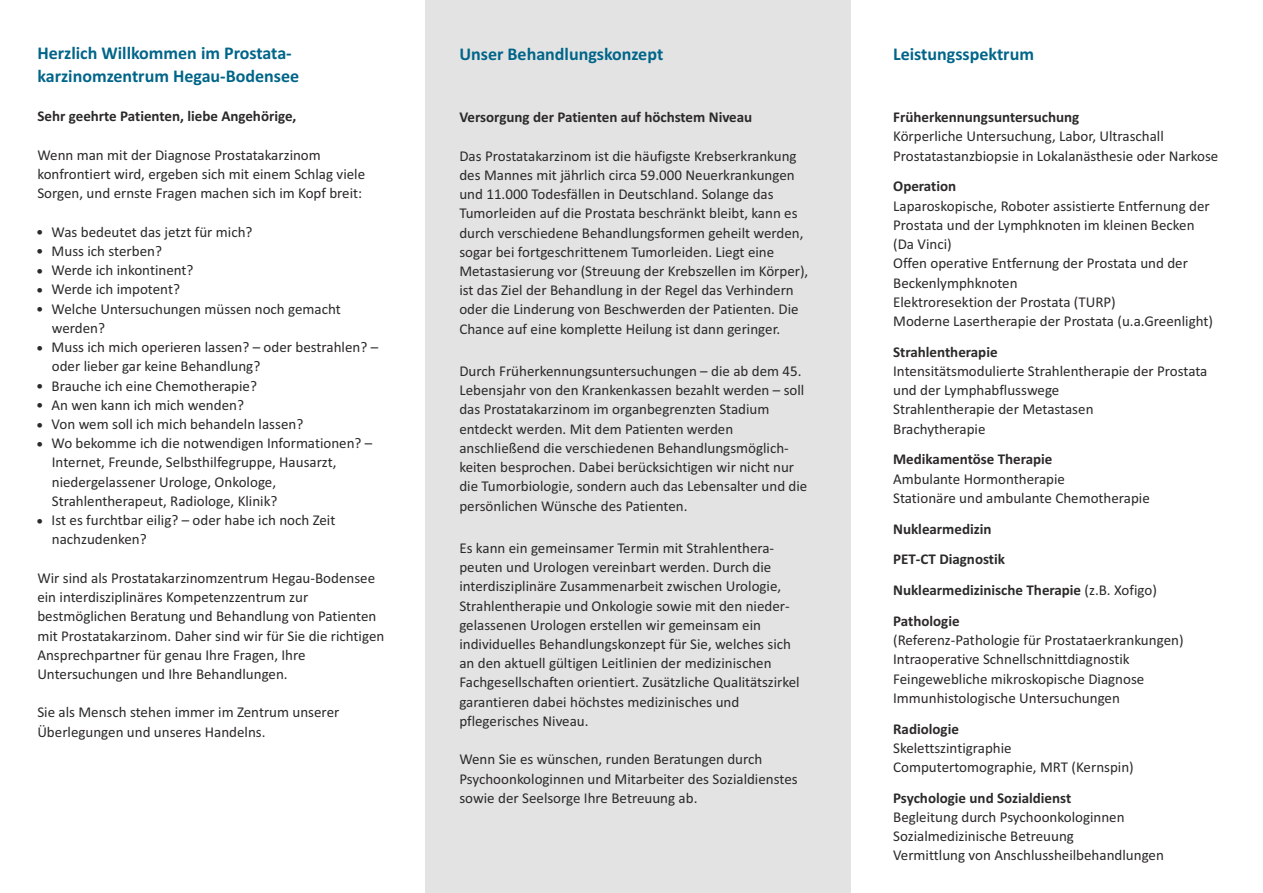
<style>
.page{position:relative;width:1263px;height:893px;background:#fff}
.page>*{position:absolute;margin:0;border:0;box-sizing:border-box;transform-origin:0 0}
.t1{font:700 18px/23.1px "Calibri";color:#006589}
.t2{font:15px/19.2px "Calibri";color:#2b2a29}
.t3{font:700 15px/30.8px "Calibri";color:#2b2a29}
.s1{font-weight:400}
</style>
<div class="page">
<div style="left:425px;top:0;width:425px;height:893px;background:#e3e3e3"></div>
<p class="t1" style="left:37px;top:43px;width:263px">Herzlich Willkommen im Prostata&shy;karzinomzentrum Hegau-Bodensee</p>
<p class="t3" style="left:37px;top:102px;width:261px">Sehr geehrte Patienten, liebe Angehörige,</p>
<p class="t2" style="left:37px;top:146px;width:329px">Wenn man mit der Diagnose Prostatakarzinom konfrontiert wird, ergeben sich mit einem Schlag viele<br>Sorgen, und ernste Fragen machen sich im Kopf breit:</p>
<p class="t2" style="left:52px;top:223px;width:328px">Was bedeutet das jetzt für mich?<br>Muss ich sterben?<br>Werde ich inkontinent?<br>Werde ich impotent?<br>Welche Untersuchungen müssen noch gemacht werden?<br>Muss ich mich operieren lassen? – oder bestrahlen? – oder lieber gar keine Behandlung?<br>Brauche ich eine Chemotherapie?<br>An wen kann ich mich wenden?<br>Von wem soll ich mich behandeln lassen?<br>Wo bekomme ich die notwendigen Informationen? – Internet, Freunde, Selbsthilfegruppe, Hausarzt, niedergelassener Urologe, Onkologe, Strahlentherapeut, Radiologe, Klinik?<br>Ist es furchtbar eilig? – oder habe ich noch Zeit nachzudenken?</p>
<p class="t2" style="left:37px;top:569px;width:348px">Wir sind als Prostatakarzinomzentrum Hegau-Bodensee ein interdisziplinäres Kompetenzzentrum zur bestmöglichen Beratung und Behandlung von Patienten mit Prostatakarzinom. Daher sind wir für Sie die richtigen Ansprechpartner für genau Ihre Fragen, Ihre Untersuchungen und Ihre Behandlungen.</p>
<p class="t2" style="left:37px;top:704px;width:303px">Sie als Mensch stehen immer im Zentrum unserer<br>Überlegungen und unseres Handelns.</p>
<p class="t1" style="left:459px;top:44px;width:205px">Unser Behandlungskonzept</p>
<p class="t3" style="left:459px;top:103px;width:294px">Versorgung der Patienten auf höchstem Niveau</p>
<p class="t2" style="left:459px;top:147px;width:350px">Das Prostatakarzinom ist die häufigste Krebserkrankung des Mannes mit jährlich circa 59.000 Neuerkrankungen und 11.000 Todesfällen in Deutschland. Solange das Tumorleiden auf die Prostata beschränkt bleibt, kann es durch verschiedene Behandlungsformen geheilt werden, sogar bei fortgeschrittenem Tumorleiden. Liegt eine Metastasierung vor (Streuung der Krebszellen im Körper), ist das Ziel der Behandlung in der Regel das Verhindern oder die Linderung von Beschwerden der Patienten. Die Chance auf eine komplette Heilung ist dann geringer.</p>
<p class="t2" style="left:459px;top:363px;width:349px">Durch Früherkennungsuntersuchungen – die ab dem 45.<br>Lebensjahr von den Krankenkassen bezahlt werden – soll das Prostatakarzinom im organbegrenzten Stadium entdeckt werden. Mit dem Patienten werden anschließend die verschiedenen Behandlungsmöglich&shy;keiten besprochen. Dabei berücksichtigen wir nicht nur die Tumorbiologie, sondern auch das Lebensalter und die persönlichen Wünsche des Patienten.</p>
<p class="t2" style="left:459px;top:539px;width:342px">Es kann ein gemeinsamer Termin mit Strahlenthera&shy;peuten und Urologen vereinbart werden. Durch die interdisziplinäre Zusammenarbeit zwischen Urologie, Strahlentherapie und Onkologie sowie mit den nieder&shy;gelassenen Urologen erstellen wir gemeinsam ein individuelles Behandlungskonzept für Sie, welches sich an den aktuell gültigen Leitlinien der medizinischen Fachgesellschaften orientiert. Zusätzliche Qualitätszirkel garantieren dabei höchstes medizinisches und pflegerisches Niveau.</p>
<p class="t2" style="left:459px;top:751px;width:340px">Wenn Sie es wünschen, runden Beratungen durch<br>Psychoonkologinnen und Mitarbeiter des Sozialdienstes sowie der Seelsorge Ihre Betreuung ab.</p>
<p class="t1" style="left:893px;top:44px;width:142px">Leistungsspektrum</p>
<p class="t3" style="left:893px;top:103px;width:188px">Früherkennungsuntersuchung</p>
<p class="t2" style="left:893px;top:128px;width:327px">Körperliche Untersuchung, Labor, Ultraschall<br>Prostatastanzbiopsie in Lokalanästhesie oder Narkose</p>
<p class="t3" style="left:893px;top:172px;width:65px">Operation</p>
<p class="t2" style="left:893px;top:197px;width:321px">Laparoskopische, Roboter assistierte Entfernung der Prostata und der Lymphknoten im kleinen Becken (Da Vinci)<br>Offen operative Entfernung der Prostata und der Beckenlymphknoten<br>Elektroresektion der Prostata (TURP)<br>Moderne Lasertherapie der Prostata (u.a.Greenlight)</p>
<p class="t3" style="left:893px;top:338px;width:106px">Strahlentherapie</p>
<p class="t2" style="left:893px;top:363px;width:316px">Intensitätsmodulierte Strahlentherapie der Prostata und der Lymphabflusswege<br>Strahlentherapie der Metastasen<br>Brachytherapie</p>
<p class="t3" style="left:893px;top:445px;width:161px">Medikamentöse Therapie</p>
<p class="t2" style="left:893px;top:470px;width:258px">Ambulante Hormontherapie<br>Stationäre und ambulante Chemotherapie</p>
<p class="t3" style="left:893px;top:514px;width:265px">Nuklearmedizin<br>PET-CT Diagnostik<br>Nuklearmedizinische Therapie <span class="s1">(z.B. Xofigo)<br></span>Pathologie</p>
<p class="t2" style="left:893px;top:632px;width:292px">(Referenz-Pathologie für Prostataerkrankungen)<br>Intraoperative Schnellschnittdiagnostik Feingewebliche mikroskopische Diagnose Immunhistologische Untersuchungen</p>
<p class="t3" style="left:893px;top:714px;width:67px">Radiologie</p>
<p class="t2" style="left:893px;top:739px;width:242px">Skelettszintigraphie<br>Computertomographie, MRT (Kernspin)</p>
<p class="t3" style="left:893px;top:784px;width:180px">Psychologie und Sozialdienst</p>
<p class="t2" style="left:893px;top:809px;width:272px">Begleitung durch Psychoonkologinnen<br>Sozialmedizinische Betreuung<br>Vermittlung von Anschlussheilbehandlungen</p>
</div>
